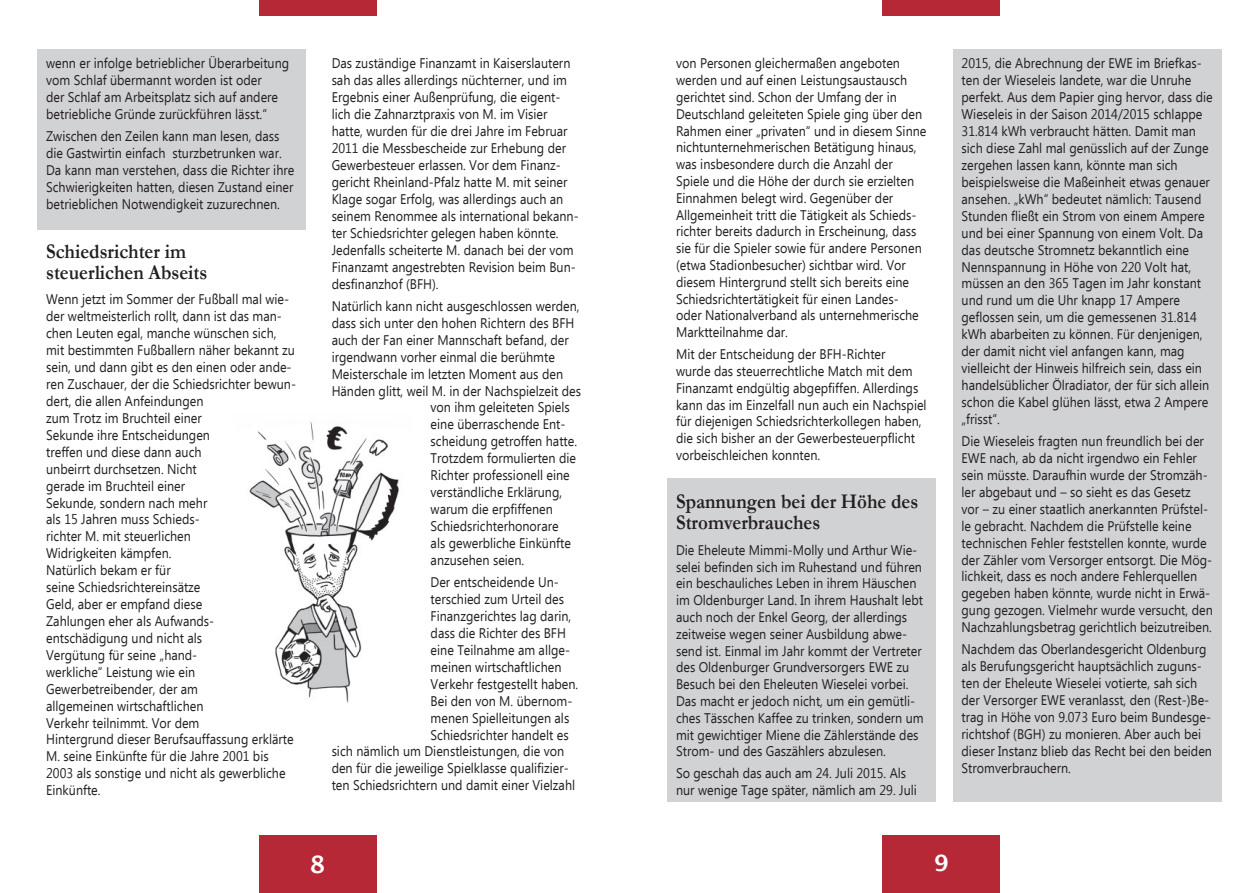
<style>
.page{position:relative;width:1259px;height:893px;background:#fff}
.page>*{position:absolute;margin:0;border:0;box-sizing:border-box;transform-origin:0 0}
.t1{font:600 24px "Lucida Sans";color:#fff}
.t2{font:600 22.5px "Lucida Sans";color:#fff}
.t3{font:700 21px/21.1px "Garamond";color:#231f20;scale:.9 1}
.t4{font:13.95px/17px "Ebrima";color:#231f20;scale:.9 1}
</style>
<div class="page">
<div style="left:259px;top:0;width:117px;height:16px;background:#b72837"></div>
<div style="left:882px;top:0;width:118px;height:16px;background:#b72837"></div>
<div style="left:259px;top:835px;width:117px;height:58px;background:#b72837"></div>
<div style="left:882px;top:835px;width:118px;height:58px;background:#b72837"></div>
<div style="left:953px;top:49px;width:268px;height:753px;background:#d1d2d4"></div>
<div style="left:667px;top:478px;width:269px;height:324px;background:#d1d2d4"></div>
<div style="left:38px;top:49px;width:268px;height:181px;background:#d1d2d4"></div>
<img style="left:249px;top:421px;width:150px;height:282px">
<p class="t4" style="left:46px;top:56px;width:272px">wenn er infolge betrieblicher Überarbeitung vom Schlaf übermannt worden ist oder<br>der Schlaf am Arbeitsplatz sich auf andere betriebliche Gründe zurückführen lässt.“</p>
<p class="t4" style="left:46px;top:129px;width:277px">Zwischen den Zeilen kann man lesen, dass die Gastwirtin einfach sturzbetrunken war.<br>Da kann man verstehen, dass die Richter ihre Schwierigkeiten hatten, diesen Zustand einer betrieblichen Notwendigkeit zuzurechnen.</p>
<h3 class="t3" style="left:46px;top:241px;width:181px">Schiedsrichter im steuerlichen Abseits</h3>
<p class="t4" style="left:46px;top:292px;width:279px">Wenn jetzt im Sommer der Fußball mal wie&shy;der weltmeisterlich rollt, dann ist das man&shy;chen Leuten egal, manche wünschen sich, mit bestimmten Fußballern näher bekannt zu sein, und dann gibt es den einen oder ande&shy;ren Zuschauer, der die Schiedsrichter bewun&shy;dert, die allen Anfeindungen<br>zum Trotz im Bruchteil einer<br>Sekunde ihre Entscheidungen<br>treffen und diese dann auch<br>unbeirrt durchsetzen. Nicht<br>gerade im Bruchteil einer<br>Sekunde, sondern nach mehr<br>als 15 Jahren muss Schieds-<br>richter M. mit steuerlichen<br>Widrigkeiten kämpfen.<br>Natürlich bekam er für<br>seine Schiedsrichtereinsätze<br>Geld, aber er empfand diese<br>Zahlungen eher als Aufwands&shy;entschädigung und nicht als<br>Vergütung für seine „hand-<br>werkliche“ Leistung wie ein<br>Gewerbetreibender, der am<br>allgemeinen wirtschaftlichen<br>Verkehr teilnimmt. Vor dem<br>Hintergrund dieser Berufsauffassung erklärte<br>M. seine Einkünfte für die Jahre 2001 bis<br>2003 als sonstige und nicht als gewerbliche<br>Einkünfte.</p>
<p class="t4" style="left:332px;top:56px;width:276px">Das zuständige Finanzamt in Kaiserslautern sah das alles allerdings nüchterner, und im Ergebnis einer Außenprüfung, die eigent&shy;lich die Zahnarztpraxis von M. im Visier hatte, wurden für die drei Jahre im Februar 2011 die Messbescheide zur Erhebung der Gewerbesteuer erlassen. Vor dem Finanz&shy;gericht Rheinland-Pfalz hatte M. mit seiner Klage sogar Erfolg, was allerdings auch an seinem Renommee als international bekann&shy;ter Schiedsrichter gelegen haben könnte.<br>Jedenfalls scheiterte M. danach bei der vom Finanzamt angestrebten Revision beim Bun&shy;desfinanzhof (BFH).</p>
<p class="t4" style="left:332px;top:298px;width:277px">Natürlich kann nicht ausgeschlossen werden,</p>
<p class="t4" style="left:332px;top:315px;width:271px">dass sich unter den hohen Richtern des BFH</p>
<p class="t4" style="left:332px;top:332px;width:265px">auch der Fan einer Mannschaft befand, der</p>
<p class="t4" style="left:332px;top:349px;width:250px">irgendwann vorher einmal die berühmte</p>
<p class="t4" style="left:332px;top:366px;width:259px">Meisterschale im letzten Moment aus den</p>
<p class="t4" style="left:332px;top:383px;width:279px">Händen glitt, weil M. in der Nachspielzeit des</p>
<p class="t4" style="left:430px;top:400px;width:156px">von ihm geleiteten Spiels</p>
<p class="t4" style="left:430px;top:417px;width:151px">eine überraschende Ent-</p>
<p class="t4" style="left:430px;top:434px;width:164px">scheidung getroffen hatte.</p>
<p class="t4" style="left:430px;top:451px;width:163px">Trotzdem formulierten die</p>
<p class="t4" style="left:430px;top:468px;width:156px">Richter professionell eine</p>
<p class="t4" style="left:430px;top:485px;width:148px">verständliche Erklärung,</p>
<p class="t4" style="left:430px;top:502px;width:137px">warum die erpfiffenen</p>
<p class="t4" style="left:430px;top:518px;width:144px">Schiedsrichterhonorare</p>
<p class="t4" style="left:430px;top:535px;width:157px">als gewerbliche Einkünfte</p>
<p class="t4" style="left:430px;top:552px;width:106px">anzusehen seien.</p>
<p class="t4" style="left:430px;top:575px;width:144px">Der entscheidende Un-</p>
<p class="t4" style="left:430px;top:591px;width:150px">terschied zum Urteil des</p>
<p class="t4" style="left:430px;top:608px;width:158px">Finanzgerichtes lag darin,</p>
<p class="t4" style="left:430px;top:625px;width:152px">dass die Richter des BFH</p>
<p class="t4" style="left:430px;top:642px;width:156px">eine Teilnahme am allge-</p>
<p class="t4" style="left:430px;top:659px;width:147px">meinen wirtschaftlichen</p>
<p class="t4" style="left:430px;top:676px;width:166px">Verkehr festgestellt haben.</p>
<p class="t4" style="left:430px;top:693px;width:159px">Bei den von M. übernom-</p>
<p class="t4" style="left:430px;top:710px;width:156px">menen Spielleitungen als</p>
<p class="t4" style="left:430px;top:727px;width:155px">Schiedsrichter handelt es</p>
<p class="t4" style="left:332px;top:744px;width:260px">sich nämlich um Dienstleistungen, die von</p>
<p class="t4" style="left:332px;top:761px;width:265px">den für die jeweilige Spielklasse qualifizier-</p>
<p class="t4" style="left:332px;top:778px;width:272px">ten Schiedsrichtern und damit einer Vielzahl</p>
<p class="t4" style="left:676px;top:56px;width:280px">von Personen gleichermaßen angeboten werden und auf einen Leistungsaustausch gerichtet sind. Schon der Umfang der in Deutschland geleiteten Spiele ging über den Rahmen einer „privaten“ und in diesem Sinne nichtunternehmerischen Betätigung hinaus, was insbesondere durch die Anzahl der Spiele und die Höhe der durch sie erzielten Einnahmen belegt wird. Gegenüber der Allgemeinheit tritt die Tätigkeit als Schieds&shy;richter bereits dadurch in Erscheinung, dass sie für die Spieler sowie für andere Personen (etwa Stadionbesucher) sichtbar wird. Vor diesem Hintergrund stellt sich bereits eine Schiedsrichtertätigkeit für einen Landes&shy;oder Nationalverband als unternehmerische Marktteilnahme dar.</p>
<p class="t4" style="left:676px;top:347px;width:280px">Mit der Entscheidung der BFH-Richter<br>wurde das steuerrechtliche Match mit dem Finanzamt endgültig abgepfiffen. Allerdings kann das im Einzelfall nun auch ein Nachspiel für diejenigen Schiedsrichterkollegen haben, die sich bisher an der Gewerbesteuerpflicht vorbeischleichen konnten.</p>
<h3 class="t3" style="left:676px;top:491px;width:271px">Spannungen bei der Höhe des<br>Stromverbrauches</h3>
<p class="t4" style="left:676px;top:542px;width:277px">Die Eheleute Mimmi-Molly und Arthur Wie&shy;selei befinden sich im Ruhestand und führen ein beschauliches Leben in ihrem Häuschen im Oldenburger Land. In ihrem Haushalt lebt auch noch der Enkel Georg, der allerdings zeitweise wegen seiner Ausbildung abwe&shy;send ist. Einmal im Jahr kommt der Vertreter des Oldenburger Grundversorgers EWE zu Besuch bei den Eheleuten Wieselei vorbei.<br>Das macht er jedoch nicht, um ein gemütli&shy;ches Tässchen Kaffee zu trinken, sondern um mit gewichtiger Miene die Zählerstände des Strom- und des Gaszählers abzulesen.</p>
<p class="t4" style="left:676px;top:766px;width:269px">So geschah das auch am 24. Juli 2015. Als nur wenige Tage später, nämlich am 29. Juli</p>
<p class="t4" style="left:961px;top:56px;width:280px">2015, die Abrechnung der EWE im Briefkas&shy;ten der Wieseleis landete, war die Unruhe perfekt. Aus dem Papier ging hervor, dass die Wieseleis in der Saison 2014/2015 schlappe 31.814 kWh verbraucht hätten. Damit man sich diese Zahl mal genüsslich auf der Zunge zergehen lassen kann, könnte man sich beispielsweise die Maßeinheit etwas genauer ansehen. „kWh“ bedeutet nämlich: Tausend Stunden fließt ein Strom von einem Ampere und bei einer Spannung von einem Volt. Da das deutsche Stromnetz bekanntlich eine Nennspannung in Höhe von 220 Volt hat, müssen an den 365 Tagen im Jahr konstant und rund um die Uhr knapp 17 Ampere geflossen sein, um die gemessenen 31.814 kWh abarbeiten zu können. Für denjenigen, der damit nicht viel anfangen kann, mag vielleicht der Hinweis hilfreich sein, dass ein handelsüblicher Ölradiator, der für sich allein schon die Kabel glühen lässt, etwa 2 Ampere „frisst“.</p>
<p class="t4" style="left:961px;top:434px;width:281px">Die Wieseleis fragten nun freundlich bei der EWE nach, ab da nicht irgendwo ein Fehler sein müsste. Daraufhin wurde der Stromzäh&shy;ler abgebaut und – so sieht es das Gesetz<br>vor – zu einer staatlich anerkannten Prüfstel&shy;le gebracht. Nachdem die Prüfstelle keine technischen Fehler feststellen konnte, wurde der Zähler vom Versorger entsorgt. Die Mög&shy;lichkeit, dass es noch andere Fehlerquellen gegeben haben könnte, wurde nicht in Erwä&shy;gung gezogen. Vielmehr wurde versucht, den Nachzahlungsbetrag gerichtlich beizutreiben.</p>
<p class="t4" style="left:961px;top:642px;width:280px">Nachdem das Oberlandesgericht Oldenburg als Berufungsgericht hauptsächlich zuguns&shy;ten der Eheleute Wieselei votierte, sah sich der Versorger EWE veranlasst, den (Rest-)Be&shy;trag in Höhe von 9.073 Euro beim Bundesge&shy;richtshof (BGH) zu monieren. Aber auch bei dieser Instanz blieb das Recht bei den beiden Stromverbrauchern.</p>
<h1 class="t1" style="left:310px;top:850px;width:17px">8</h1>
<h2 class="t2" style="left:934px;top:850px;width:16px">9</h2>
</div>
